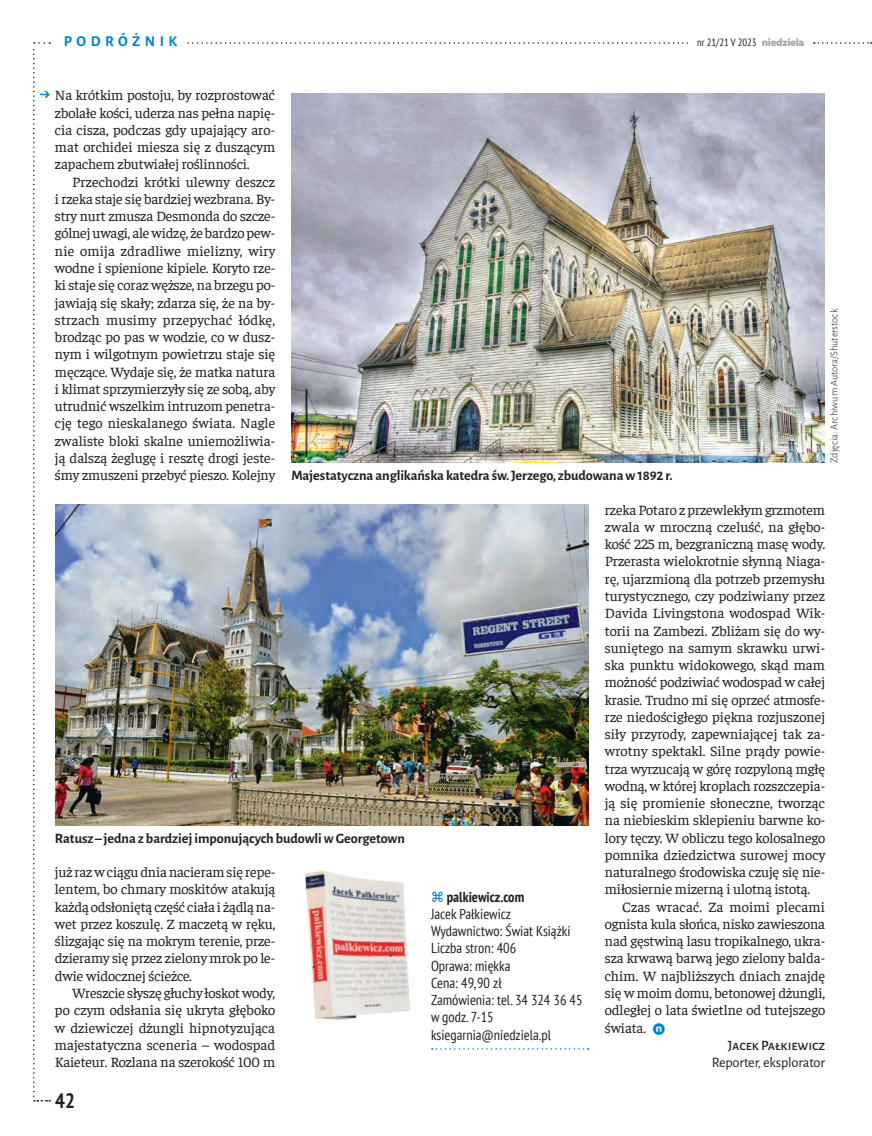
<style>
.page{position:relative;width:872px;height:1136px;background:#fff}
.page>*{position:absolute;margin:0;border:0;box-sizing:border-box;transform-origin:0 0}
.t1{font:700 condensed 20.7px "PT Sans";color:#231f20}
.t2{font:700 15px "Alegreya Sans";letter-spacing:.295em;color:#0082c9}
.t3{font:14.4px/17.2px "Faustina";letter-spacing:-.01em;color:#231f20;text-align:justify}
.t4{font:condensed 14.4px/17.2px "PT Sans";color:#231f20}
.t5{font:14.4px "Alegreya Sans";letter-spacing:-.01em;color:#231f20}
.t6{font:700 condensed 14.4px "PT Sans";color:#231f20}
.t7{font:700 14.25px "Alegreya Sans";letter-spacing:-.005em;color:#231f20}
.t8{font:500 14.25px "Alegreya Sans SC";letter-spacing:-.01em;color:#231f20}
.t9{font:300 10.5px "Alegreya Sans";color:#231f20}
.t10{font:condensed 10.5px "PT Sans";color:#231f20}
.s1{font-family:"Myriad Pro";font-weight:900;font-stretch:normal;font-size:10.8px;color:#a5a6aa}
.s2{font-family:"Mohave Sunday";color:#0082c9}
</style>
<div class="page">
<svg style="left:187px;top:42px;width:501px;height:2px"></svg>
<svg style="left:814px;top:42px;width:57px;height:2px"></svg>
<svg style="left:33px;top:42px;width:18px;height:1059px"></svg>
<img style="left:292px;top:94px;width:532px;height:369px">
<img style="left:305px;top:870px;width:105px;height:150px">
<svg style="left:432px;top:1048px;width:156px;height:1px"></svg>
<img style="left:55px;top:504px;width:533px;height:321px">
<p class="t2" style="left:64px;top:30px;width:115px">podróżnik</p>
<p class="t10" style="left:697px;top:36px;width:109px">nr 21/21 V 2023 <span class="s1">niedziela</span></p>
<p class="t3" style="left:55px;top:86px;width:222px">Na krótkim postoju, by rozprostować zbolałe kości, uderza nas pełna napię&shy;cia cisza, podczas gdy upajający aro&shy;mat orchidei miesza się z duszącym zapachem zbutwiałej roślinności.</p>
<p class="t3" style="left:55px;top:172px;width:222px;text-indent:17px">Przechodzi krótki ulewny deszcz i rzeka staje się bardziej wezbrana. By&shy;stry nurt zmusza Desmonda do szcze&shy;gólnej uwagi, ale widzę, że bardzo pew&shy;nie omija zdradliwe mielizny, wiry wodne i spienione kipiele. Koryto rze&shy;ki staje się coraz węższe, na brzegu po&shy;jawiają się skały; zdarza się, że na by&shy;strzach musimy przepychać łódkę, brodząc po pas w wodzie, co w dusz&shy;nym i wilgotnym powietrzu staje się męczące. Wydaje się, że matka natura i klimat sprzymierzyły się ze sobą, aby utrudnić wszelkim intruzom penetra&shy;cję tego nieskalanego świata. Nagle zwaliste bloki skalne uniemożliwia&shy;ją dalszą żeglugę i resztę drogi jeste&shy;śmy zmuszeni przebyć pieszo. Kolejny</p>
<p class="t7" style="left:291px;top:465px;width:383px">Majestatyczna anglikańska katedra św. Jerzego, zbudowana w 1892 r.</p>
<p class="t9" style="left:827px;top:463px;width:155px;rotate:-90deg">Zdjęcia: Archiwum Autora/Shuterstock</p>
<p class="t7" style="left:55px;top:827px;width:351px">Ratusz – jedna z bardziej imponujących budowli w Georgetown</p>
<p class="t3" style="left:55px;top:862px;width:222px">już raz w ciągu dnia nacieram się repe&shy;lentem, bo chmary moskitów atakują każdą odsłoniętą część ciała i żądlą na&shy;wet przez koszulę. Z maczetą w ręku, ślizgając się na mokrym terenie, prze&shy;dzieramy się przez zielony mrok po le&shy;dwie widocznej ścieżce.</p>
<p class="t3" style="left:55px;top:983px;width:222px;text-indent:17px">Wreszcie słyszę głuchy łoskot wody, po czym odsłania się ukryta głęboko w dziewiczej dżungli hipnotyzująca majestatyczna sceneria – wodospad Kaieteur. Rozlana na szerokość 100 m</p>
<h1 class="t1" style="left:55px;top:1086px;width:21px">42</h1>
<p class="t6" style="left:447px;top:886px;width:79px">palkiewicz.com</p>
<p class="t4" style="left:431px;top:904px;width:153px">Jacek Pałkiewicz<br>Wydawnictwo: Świat Książki<br>Liczba stron: 406<br>Oprawa: miękka<br>Cena: 49,90 zł<br>Zamówienia: tel. 34 324 36 45 w godz. 7-15 ksiegarnia@niedziela.pl</p>
<p class="t3" style="left:605px;top:500px;width:222px">rzeka Potaro z przewlekłym grzmotem zwala w mroczną czeluść, na głębo&shy;kość 225 m, bezgraniczną masę wody.<br>Przerasta wielokrotnie słynną Niaga&shy;rę, ujarzmioną dla potrzeb przemysłu turystycznego, czy podziwiany przez Davida Livingstona wodospad Wik&shy;torii na Zambezi. Zbliżam się do wy&shy;suniętego na samym skrawku urwi&shy;ska punktu widokowego, skąd mam możność podziwiać wodospad w całej krasie. Trudno mi się oprzeć atmosfe&shy;rze niedościgłego piękna rozjuszonej siły przyrody, zapewniającej tak za&shy;wrotny spektakl. Silne prądy powie&shy;trza wyrzucają w górę rozpyloną mgłę wodną, w której kroplach rozszczepia&shy;ją się promienie słoneczne, tworząc na niebieskim sklepieniu barwne ko&shy;lory tęczy. W obliczu tego kolosalnego pomnika dziedzictwa surowej mocy naturalnego środowiska czuję się nie&shy;miłosiernie mizerną i ulotną istotą.</p>
<p class="t3" style="left:605px;top:897px;width:222px;text-indent:17px">Czas wracać. Za moimi plecami ognista kula słońca, nisko zawieszona nad gęstwiną lasu tropikalnego, ukra&shy;sza krwawą barwą jego zielony balda&shy;chim. W najbliższych dniach znajdę się w moim domu, betonowej dżungli, odległej o lata świetlne od tutejszego świata. <span class="s2">&gt;&gt;n</span></p>
<p class="t8" style="left:728px;top:1035px;width:99px">Jacek Pałkiewicz</p>
<p class="t5" style="left:712px;top:1052px;width:115px">Reporter, eksplorator</p>
</div>
